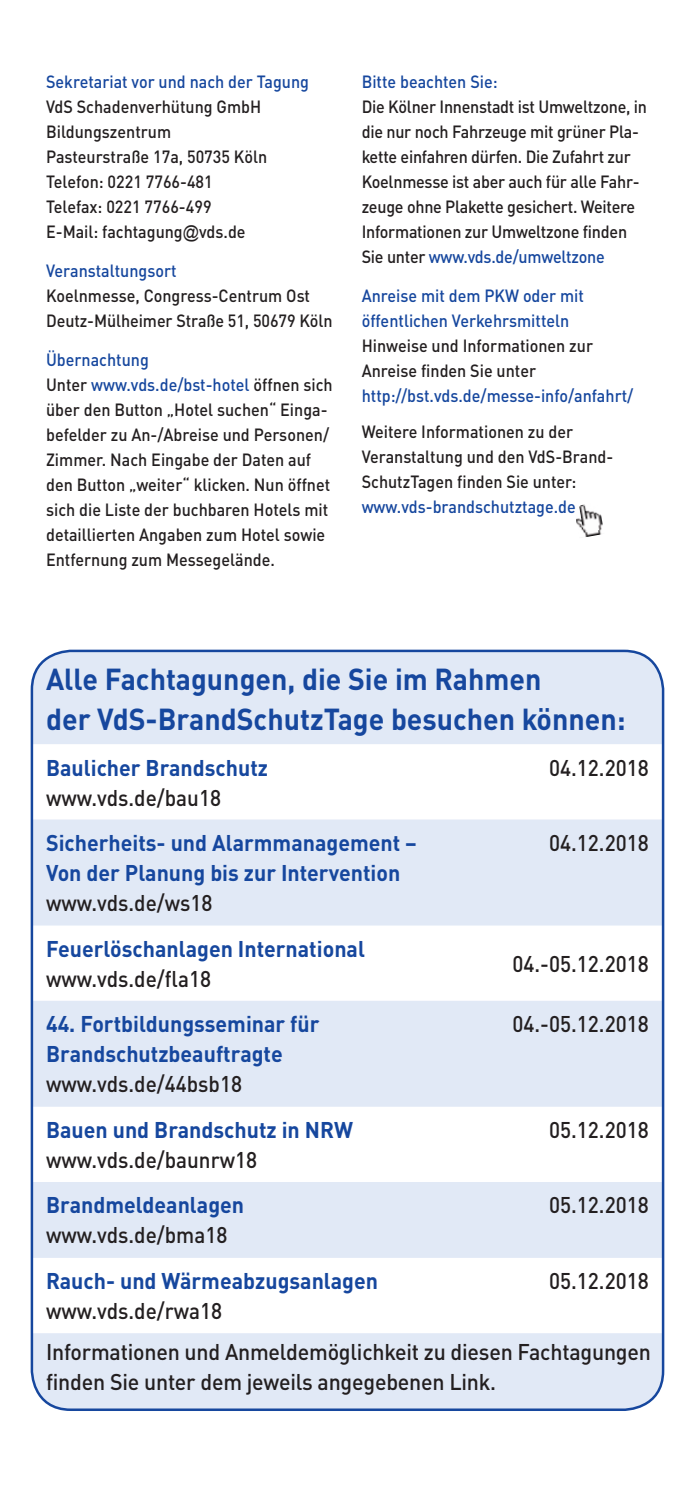
<style>
.page{position:relative;width:695px;height:1489px;background:#fff}
.page>*{position:absolute;margin:0;border:0;box-sizing:border-box;transform-origin:0 0}
.t1{font:700 30px/40px "DIN Pro";color:#16479e;scale:.95 1}
.t2{font:700 22.5px/30px "DIN Pro";color:#16479e;scale:.95 1}
.t3{font:500 22.5px "DIN Pro";color:#231f20;scale:.92 1}
.t4{font:500 22.5px/30px "DIN Pro";color:#231f20;scale:.95 1}
.t5{font:500 17.5px/25px "DIN Pro";color:#231f20;scale:.92 1}
.t6{font:500 17.5px/25px "DIN Pro";color:#16479e;scale:.92 1}
.s1{font-family:"Arial";font-weight:400}
.s2{color:#16479e}
</style>
<div class="page">
<div style="left:32px;top:650px;width:631px;height:760px;background:#e1e9f6;border-radius:39px"></div>
<img style="left:576px;top:504px;width:27px;height:33px">
<div style="left:34px;top:744px;width:627px;height:588px;background:#fff"></div>
<svg style="left:34px;top:819px;width:627px;height:438px"></svg>
<p class="t6" style="left:46px;top:67px;width:287px">Sekretariat vor und nach der Tagung</p>
<p class="t5" style="left:46px;top:92px;width:242px">VdS Schadenverhütung GmbH<br>Bildungszentrum<br>Pasteurstraße 17a, 50735 Köln<br>Telefon: 0221 7766-481<br>Telefax: 0221 7766-499<br>E-Mail: fachtagung<span class="s1">@</span>vds.de</p>
<p class="t6" style="left:46px;top:256px;width:143px">Veranstaltungsort</p>
<p class="t5" style="left:46px;top:281px;width:313px">Koelnmesse, Congress-Centrum Ost<br>Deutz-Mülheimer Straße 51, 50679 Köln</p>
<p class="t5" style="left:46px;top:345px;width:313px"><span class="s2">Übernachtung<br></span>Unter <span class="s2">www.vds.de/bst-hotel</span> öffnen sich über den Button „Hotel suchen“ Einga&shy;befelder zu An-/Abreise und Personen/ Zimmer. Nach Eingabe der Daten auf den Button „weiter“ klicken. Nun öffnet sich die Liste der buchbaren Hotels mit detaillierten Angaben zum Hotel sowie Entfernung zum Messegelände.</p>
<p class="t6" style="left:361px;top:67px;width:149px">Bitte beachten Sie:</p>
<p class="t5" style="left:361px;top:92px;width:311px">Die Kölner Innenstadt ist Umweltzone, in die nur noch Fahrzeuge mit grüner Pla&shy;kette einfahren dürfen. Die Zufahrt zur Koelnmesse ist aber auch für alle Fahr&shy;zeuge ohne Plakette gesichert. Weitere Informationen zur Umweltzone finden Sie unter <span class="s2">www.vds.de/umweltzone</span></p>
<p class="t6" style="left:361px;top:281px;width:243px">Anreise mit dem PKW oder mit öffentlichen Verkehrsmitteln</p>
<p class="t5" style="left:361px;top:331px;width:253px">Hinweise und Informationen zur<br>Anreise finden Sie unter</p>
<p class="t6" style="left:361px;top:381px;width:297px">http://bst.vds.de/messe-info/anfahrt/</p>
<p class="t5" style="left:361px;top:417px;width:275px">Weitere Informationen zu der<br>Veranstaltung und den VdS-Brand-<br>SchutzTagen finden Sie unter:</p>
<p class="t6" style="left:361px;top:492px;width:234px">www.vds-brandschutztage.de</p>
<h1 class="t1" style="left:46px;top:655px;width:611px">Alle Fachtagungen, die Sie im Rahmen<br>der VdS-BrandSchutzTage besuchen können:</h1>
<p class="t2" style="left:46px;top:749px;width:235px">Baulicher Brandschutz</p>
<p class="t3" style="left:46px;top:779px;width:192px">www.vds.de/bau18</p>
<p class="t3" style="left:549px;top:749px;width:110px">04.12.2018</p>
<p class="t2" style="left:46px;top:825px;width:392px">Sicherheits- und Alarmmanagement –<br>Von der Planung bis zur Intervention</p>
<p class="t3" style="left:46px;top:884px;width:182px">www.vds.de/ws18</p>
<p class="t2" style="left:46px;top:930px;width:337px">Feuerlöschanlagen International</p>
<p class="t3" style="left:46px;top:960px;width:181px">www.vds.de/fla18</p>
<p class="t2" style="left:46px;top:1006px;width:289px">44. Fortbildungsseminar für<br>Brandschutzbeauftragte</p>
<p class="t3" style="left:46px;top:1065px;width:215px">www.vds.de/44bsb18</p>
<p class="t2" style="left:46px;top:1111px;width:324px">Bauen und Brandschutz in NRW</p>
<p class="t3" style="left:46px;top:1141px;width:231px">www.vds.de/baunrw18</p>
<p class="t2" style="left:46px;top:1187px;width:210px">Brandmeldeanlagen</p>
<p class="t3" style="left:46px;top:1216px;width:199px">www.vds.de/bma18</p>
<p class="t2" style="left:46px;top:1263px;width:351px">Rauch- und Wärmeabzugsanlagen</p>
<p class="t3" style="left:46px;top:1292px;width:193px">www.vds.de/rwa18</p>
<p class="t3" style="left:549px;top:824px;width:110px">04.12.2018</p>
<p class="t3" style="left:512px;top:945px;width:150px">04.-05.12.2018</p>
<p class="t3" style="left:512px;top:1005px;width:150px">04.-05.12.2018</p>
<p class="t3" style="left:549px;top:1111px;width:110px">05.12.2018</p>
<p class="t3" style="left:549px;top:1186px;width:110px">05.12.2018</p>
<p class="t3" style="left:549px;top:1262px;width:110px">05.12.2018</p>
<p class="t4" style="left:46px;top:1333px;width:638px">Informationen und Anmeldemöglichkeit zu diesen Fachtagungen finden Sie unter dem jeweils angegebenen Link.</p>
</div>
